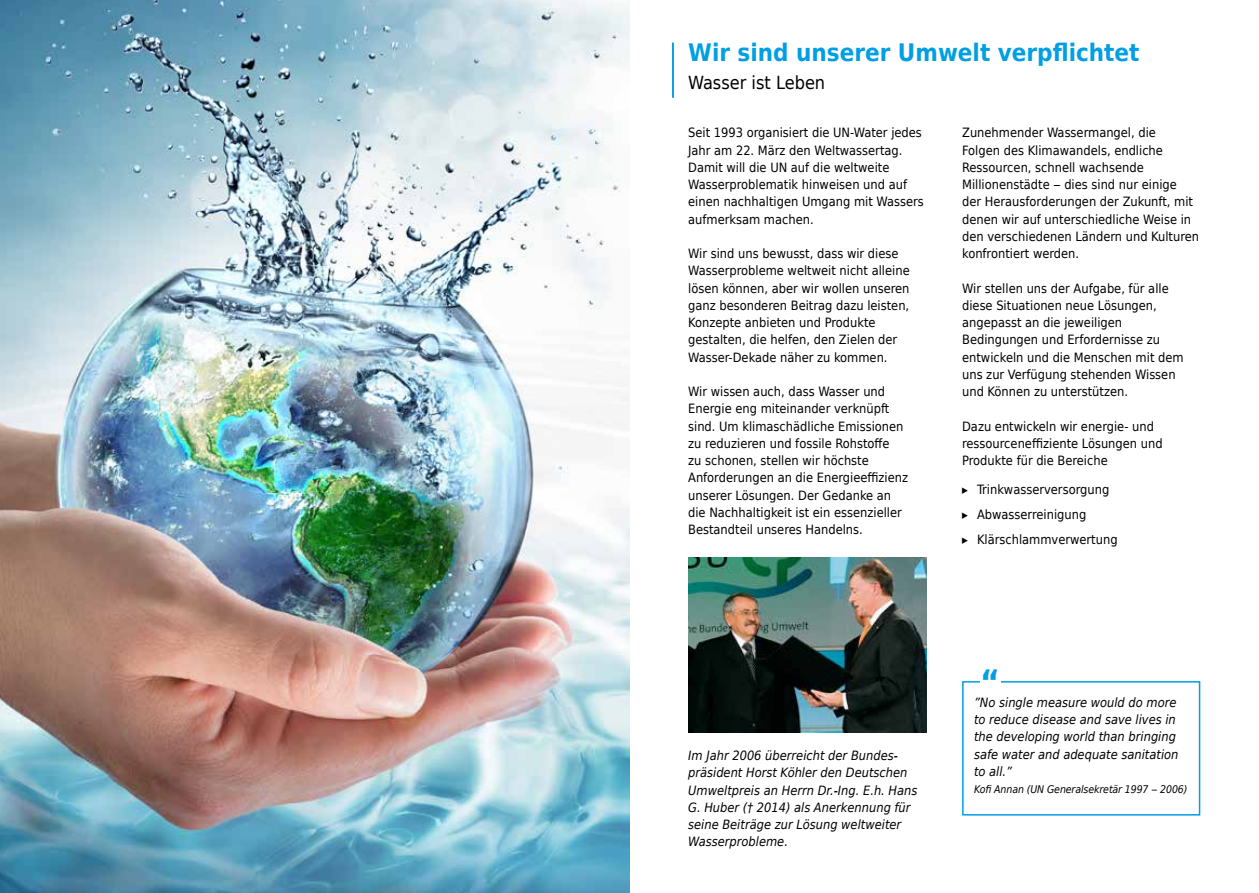
<style>
.page{position:relative;width:1259px;height:893px;background:#fff}
.page>*{position:absolute;margin:0;border:0;box-sizing:border-box;transform-origin:0 0}
.t1{font:700 33.6px "Huber Tec";color:#009fe3}
.t2{font:700 24px "Huber Tec";color:#009fe3}
.t3{font:18px "Huber Tec";color:#000}
.t4{font:12.75px/17.2px "Huber Tec";color:#000}
.t5{font:italic 12.75px/17.2px "Huber Tec";color:#000}
.t6{font:italic 10.5px "Huber Tec";letter-spacing:-.01em;color:#000}
</style>
<div class="page">
<hr style="left:672px;top:43px;width:2px;height:55px;background:#009fe3">
<img style="left:688px;top:558px;width:238px;height:175px">
<img style="left:0;top:0;width:629px;height:893px">
<div style="left:962px;top:681px;width:238px;height:135px;border:2px solid #009fe3"></div>
<div style="left:980px;top:669px;width:21px;height:25px;background:#fff"></div>
<h2 class="t2" style="left:688px;top:33px;width:453px">Wir sind unserer Umwelt verpflichtet</h2>
<h3 class="t3" style="left:688px;top:68px;width:139px">Wasser ist Leben</h3>
<p class="t4" style="left:688px;top:123px;width:237px">Seit 1993 organisiert die UN-Water jedes Jahr am 22. März den Weltwassertag.<br>Damit will die UN auf die weltweite Wasserproblematik hinweisen und auf einen nachhaltigen Umgang mit Wassers aufmerksam machen.</p>
<p class="t4" style="left:688px;top:244px;width:223px">Wir sind uns bewusst, dass wir diese Wasserprobleme weltweit nicht alleine lösen können, aber wir wollen unseren ganz besonderen Beitrag dazu leisten, Konzepte anbieten und Produkte gestalten, die helfen, den Zielen der Wasser-Dekade näher zu kommen.</p>
<p class="t4" style="left:688px;top:382px;width:221px">Wir wissen auch, dass Wasser und Energie eng miteinander verknüpft sind. Um klimaschädliche Emissionen zu reduzieren und fossile Rohstoffe<br>zu schonen, stellen wir höchste Anforderungen an die Energieeffizienz unserer Lösungen. Der Gedanke an die Nachhaltigkeit ist ein essenzieller Bestandteil unseres Handelns.</p>
<p class="t4" style="left:962px;top:123px;width:238px">Zunehmender Wassermangel, die<br>Folgen des Klimawandels, endliche Ressourcen, schnell wachsende Millionenstädte – dies sind nur einige<br>der Herausforderungen der Zukunft, mit denen wir auf unterschiedliche Weise in den verschiedenen Ländern und Kulturen konfrontiert werden.</p>
<p class="t4" style="left:962px;top:279px;width:223px">Wir stellen uns der Aufgabe, für alle diese Situationen neue Lösungen, angepasst an die jeweiligen Bedingungen und Erfordernisse zu entwickeln und die Menschen mit dem uns zur Verfügung stehenden Wissen und Können zu unterstützen.</p>
<p class="t4" style="left:962px;top:417px;width:202px">Dazu entwickeln wir energie- und ressourceneffiziente Lösungen und<br>Produkte für die Bereiche</p>
<p class="t4" style="left:962px;top:476px;width:157px;line-height:25px">▸ Trinkwasserversorgung ▸ Abwasserreinigung<br>▸ Klärschlammverwertung</p>
<p class="t5" style="left:688px;top:747px;width:231px">Im Jahr 2006 überreicht der Bundes&shy;präsident Horst Köhler den Deutschen Umweltpreis an Herrn Dr.-Ing. E.h. Hans G. Huber († 2014) als Anerkennung für seine Beiträge zur Lösung weltweiter Wasserprobleme.</p>
<h1 class="t1" style="left:980px;top:655px;width:21px">“</h1>
<p class="t5" style="left:974px;top:694px;width:206px">”No single measure would do more to reduce disease and save lives in the developing world than bringing safe water and adequate sanitation to all.”</p>
<p class="t6" style="left:974px;top:782px;width:215px">Kofi Annan (UN Generalsekretär 1997 – 2006)</p>
</div>
